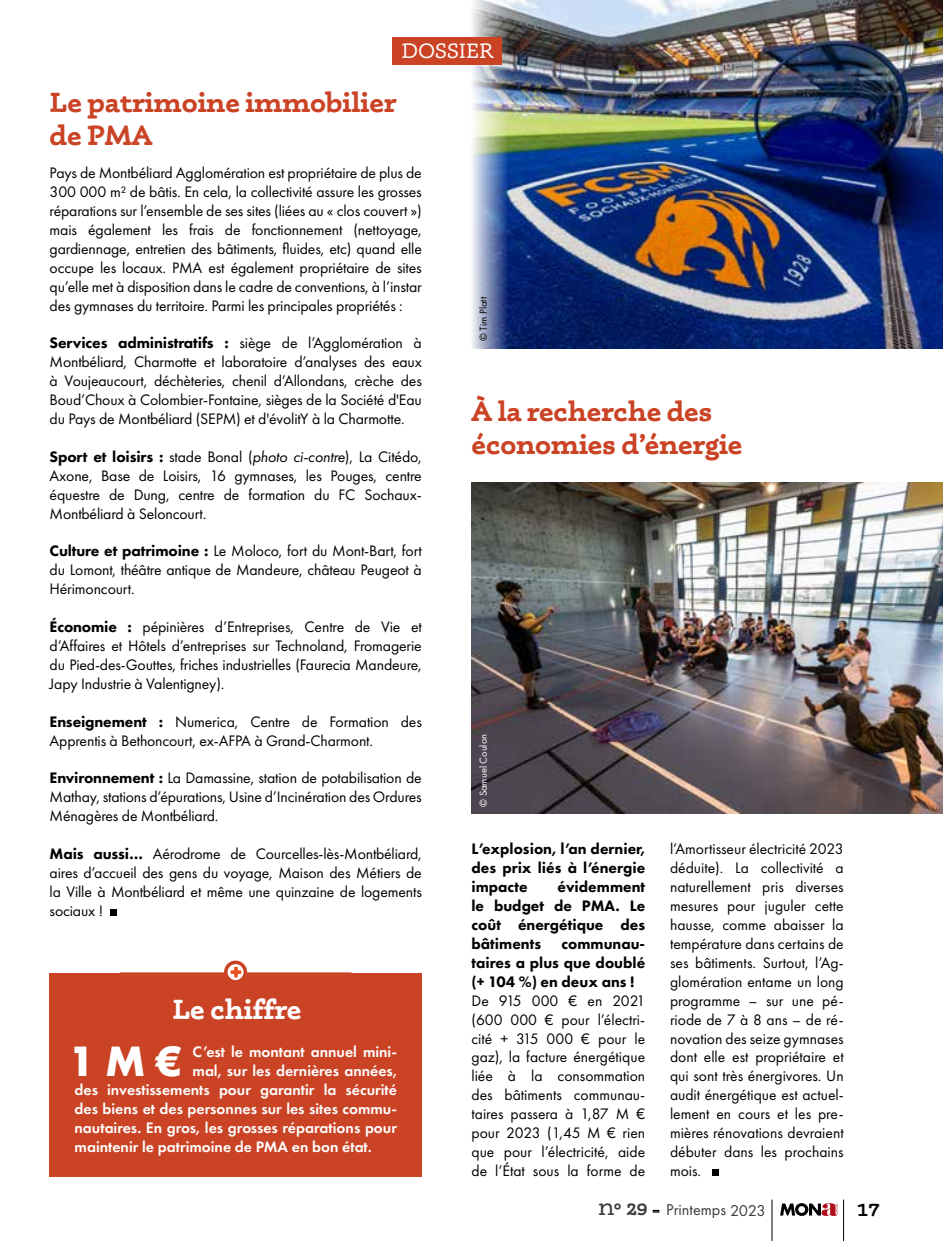
<style>
.page{position:relative;width:943px;height:1241px;background:#fff}
.page>*{position:absolute;margin:0;border:0;box-sizing:border-box;transform-origin:0 0}
.t1{font:700 44.1px "Futura PT";color:#fff}
.t2{font:700 28px/33.6px "Phoreus Cherokee";color:#ca4325}
.t3{font:700 28px "Phoreus Cherokee";color:#fff}
.t4{font:21px "Phoreus Cherokee";color:#fff}
.t5{font:700 17.5px "Phoreus Cherokee";color:#000}
.t6{font:16.28px "Futura PT";color:#3c3c3b}
.t7{font:15.75px/18.9px "Futura PT";letter-spacing:-.01em;color:#000;text-align:justify}
.t8{font:600 15.75px "Futura PT";color:#fff}
.t9{font:800 15.75px/18.9px "Futura PT";color:#000;text-align:justify}
.t10{font:10.5px "Futura PT";color:#fff}
.t11{font:10.5px "Futura PT";color:#000}
.s1{font-weight:800}
.s2{font-style:italic}
.s3{font-family:"Phoreus Cherokee";font-size:25.38px}
.s4{font-family:"Phoreus Cherokee";font-weight:700;font-size:16.62px}
.s5{font-family:"Coquette";font-size:23.28px}
</style>
<div class="page">
<hr style="left:843px;top:1199px;width:1px;height:41px;background:#000">
<hr style="left:771px;top:1199px;width:1px;height:41px;background:#000">
<svg style="left:653px;top:1209px;width:6px;height:2px"></svg>
<svg style="left:780px;top:1203px;width:57px;height:12px"></svg>
<img style="left:471px;top:0;width:472px;height:348px">
<div style="left:392px;top:37px;width:109px;height:27px;background:#ca4325"></div>
<div style="left:110px;top:909px;width:7px;height:6px;background:#000"></div>
<div style="left:50px;top:972px;width:372px;height:204px;background:#ca4325"></div>
<svg style="left:224px;top:960px;width:28px;height:21px"></svg>
<svg style="left:712px;top:1169px;width:6px;height:6px"></svg>
<img style="left:471px;top:483px;width:472px;height:330px">
<h3 class="t4" style="left:401px;top:39px;width:94px">DOSSIER</h3>
<h2 class="t2" style="left:50px;top:85px;width:348px">Le patrimoine immobilier de PMA</h2>
<p class="t7" style="left:50px;top:163px;width:374px">Pays de Montbéliard Agglomération est propriétaire de plus de 300 000 m² de bâtis. En cela, la collectivité assure les grosses réparations sur l’ensemble de ses sites (liées au « clos couvert ») mais également les frais de fonctionnement (nettoyage, gardiennage, entretien des bâtiments, fluides, etc) quand elle occupe les locaux. PMA est également propriétaire de sites qu’elle met à disposition dans le cadre de conventions, à l’instar des gymnases du territoire. Parmi les principales propriétés :</p>
<p class="t7" style="left:50px;top:333px;width:374px"><span class="s1">Services administratifs :</span> siège de l’Agglomération à Montbéliard, Charmotte et laboratoire d’analyses des eaux à Voujeaucourt, déchèteries, chenil d’Allondans, crèche des Boud’Choux à Colombier-Fontaine, sièges de la Société d'Eau du Pays de Montbéliard (SEPM) et d'évolitY à la Charmotte.</p>
<p class="t7" style="left:50px;top:447px;width:374px"><span class="s1">Sport et loisirs :</span> stade Bonal (<span class="s2">photo ci-contre</span>), La Citédo, Axone, Base de Loisirs, 16 gymnases, les Pouges, centre équestre de Dung, centre de formation du FC Sochaux-Montbéliard à Seloncourt.</p>
<p class="t7" style="left:50px;top:541px;width:374px"><span class="s1">Culture et patrimoine :</span> Le Moloco, fort du Mont-Bart, fort du Lomont, théâtre antique de Mandeure, château Peugeot à Hérimoncourt.</p>
<p class="t7" style="left:50px;top:617px;width:374px"><span class="s1">Économie :</span> pépinières d’Entreprises, Centre de Vie et d’Affaires et Hôtels d’entreprises sur Technoland, Fromagerie du Pied-des-Gouttes, friches industrielles (Faurecia Mandeure, Japy Industrie à Valentigney).</p>
<p class="t7" style="left:50px;top:711px;width:374px"><span class="s1">Enseignement :</span> Numerica, Centre de Formation des<br>Apprentis à Bethoncourt, ex-AFPA à Grand-Charmont.</p>
<p class="t7" style="left:50px;top:768px;width:374px"><span class="s1">Environnement :</span> La Damassine, station de potabilisation de Mathay, stations d’épurations, Usine d’Incinération des Ordures Ménagères de Montbéliard.</p>
<p class="t7" style="left:50px;top:844px;width:374px"><span class="s1">Mais aussi…</span> Aérodrome de Courcelles-lès-Montbéliard, aires d’accueil des gens du voyage, Maison des Métiers de la Ville à Montbéliard et même une quinzaine de logements sociaux !</p>
<h2 class="t3" style="left:172px;top:991px;width:130px">Le chiffre</h2>
<h1 class="t1" style="left:68px;top:1032px;width:115px">1M€</h1>
<p class="t8" style="left:192px;top:1041px;width:206px">C’est le montant annuel mini-</p>
<p class="t8" style="left:192px;top:1060px;width:206px">mal, sur les dernières années,</p>
<p class="t8" style="left:75px;top:1079px;width:324px">des investissements pour garantir la sécurité</p>
<p class="t8" style="left:75px;top:1098px;width:324px">des biens et des personnes sur les sites commu-</p>
<p class="t8" style="left:75px;top:1117px;width:324px">nautaires. En gros, les grosses réparations pour</p>
<p class="t8" style="left:75px;top:1136px;width:299px">maintenir le patrimoine de PMA en bon état.</p>
<p class="t11" style="left:477px;top:341px;width:45px;rotate:-90deg">© Tim Platt</p>
<h2 class="t2" style="left:471px;top:393px;width:272px">À la recherche des économies d’énergie</h2>
<p class="t10" style="left:477px;top:806px;width:74px;rotate:-90deg">© Samuel Coulon</p>
<p class="t9" style="left:471px;top:839px;width:175px">L’explosion, l’an dernier, des prix liés à l’énergie impacte</p>
<p class="t9" style="left:471px;top:877px;width:175px;text-indent:86px">évidemment le budget de PMA. Le coût énergétique des bâtiments</p>
<p class="t9" style="left:471px;top:933px;width:175px;text-indent:90px">communau&shy;taires a plus que doublé (+ 104 %) en deux ans !</p>
<p class="t7" style="left:471px;top:990px;width:175px">De 915 000 € en 2021 (600 000 € pour l’électri&shy;cité + 315 000 € pour le gaz), la facture énergétique liée à la consommation des bâtiments communau&shy;taires passera à 1,87 M € pour 2023 (1,45 M € rien que pour l’électricité, aide de l’État sous la forme de</p>
<p class="t7" style="left:670px;top:839px;width:175px">l’Amortisseur électricité 2023 déduite). La collectivité a naturellement pris diverses mesures pour juguler cette hausse, comme abaisser la température dans certains de ses bâtiments. Surtout, l’Ag&shy;glomération entame un long programme – sur une pé&shy;riode de 7 à 8 ans – de ré&shy;novation des seize gymnases dont elle est propriétaire et qui sont très énergivores. Un audit énergétique est actuel&shy;lement en cours et les pre&shy;mières rénovations devraient débuter dans les prochains mois.</p>
<p class="t6" style="left:598px;top:1200px;width:169px"><span class="s3">n</span><span class="s4">° 29</span> <span class="s5">-</span> Printemps 2023</p>
<p class="t5" style="left:857px;top:1198px;width:24px">17</p>
</div>
